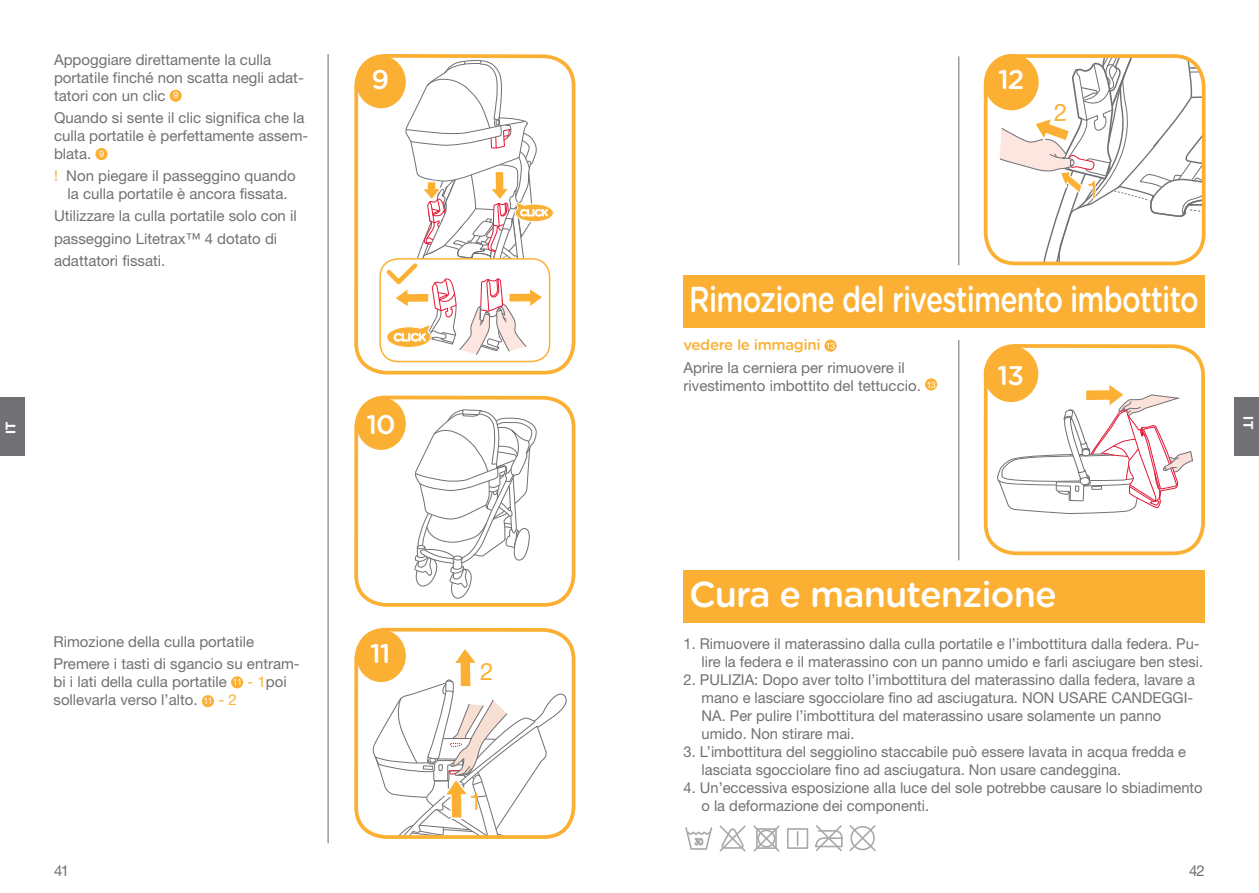
<style>
.page{position:relative;width:1259px;height:893px;background:#fff}
.page>*{position:absolute;margin:0;border:0;box-sizing:border-box;transform-origin:0 0}
.t1{font:500 36px "Gotham Rounded";letter-spacing:-.025em;color:#fff;scale:.79 1}
.t2{font:500 36px "Gotham Rounded";letter-spacing:-.025em;color:#fff}
.t3{font:500 27px "Gotham Rounded";letter-spacing:-.035em;color:#fff}
.t4{font:24px "Helvetica Neue LT Std";color:#fbb033}
.t5{font:15px/18px "Helvetica Neue LT Std";color:#717074}
.t6{font:500 15px "Gotham Rounded";letter-spacing:-.025em;color:#fbb033}
.t7{font:700 13.5px "Helvetica Neue LT Std";color:#fff}
.s1{color:#fbb033}
.s2{font-family:"Helvetica Neue LT Std";font-weight:400;font-size:9px;color:#fff}
.s3{font-size:9px;color:#fff}
</style>
<div class="page">
<div style="left:983px;top:344px;width:222px;height:211px;border:4px solid #fbb033;border-radius:30px"></div>
<div style="left:983px;top:346px;width:55px;height:56px;background:#fbb033;border-radius:50%"></div>
<div style="left:683px;top:275px;width:522px;height:53px;background:#fbb033"></div>
<div style="left:683px;top:570px;width:522px;height:52px;background:#fbb033"></div>
<div style="left:231px;top:676px;width:12px;height:12px;background:#fbb033;border-radius:50%"></div>
<div style="left:202px;top:695px;width:12px;height:12px;background:#fbb033;border-radius:50%"></div>
<hr style="left:958px;top:340px;width:1px;height:220px;background:#717074">
<hr style="left:958px;top:56px;width:1px;height:209px;background:#717074">
<div style="left:824px;top:340px;width:12px;height:12px;background:#fbb033;border-radius:50%"></div>
<div style="left:925px;top:378px;width:12px;height:12px;background:#fbb033;border-radius:50%"></div>
<svg style="left:414px;top:409px;width:123px;height:190px"></svg>
<div style="left:354px;top:396px;width:221px;height:211px;border:4px solid #fbb033;border-radius:30px"></div>
<div style="left:356px;top:397px;width:50px;height:53px;background:#fbb033;border-radius:50%"></div>
<svg style="left:354px;top:54px;width:222px;height:321px"></svg>
<div style="left:356px;top:56px;width:50px;height:52px;background:#fbb033;border-radius:50%"></div>
<div style="left:170px;top:90px;width:12px;height:12px;background:#fbb033;border-radius:50%"></div>
<div style="left:95px;top:148px;width:13px;height:12px;background:#fbb033;border-radius:50%"></div>
<svg style="left:996px;top:381px;width:197px;height:133px"></svg>
<hr style="left:327px;top:54px;width:2px;height:789px;background:#717074">
<div style="left:354px;top:628px;width:221px;height:211px;border:4px solid #fbb033;border-radius:30px"></div>
<div style="left:356px;top:629px;width:50px;height:53px;background:#fbb033;border-radius:50%"></div>
<div style="left:983px;top:54px;width:222px;height:211px;border:4px solid #fbb033;border-radius:30px"></div>
<div style="left:984px;top:54px;width:54px;height:56px;background:#fbb033;border-radius:50%"></div>
<div style="left:380px;top:259px;width:169px;height:102px;background:#fff;border-radius:18px"></div>
<div style="left:379px;top:258px;width:171px;height:104px;border:2px solid #fbb033;border-radius:18px"></div>
<svg style="left:386px;top:59px;width:168px;height:296px"></svg>
<svg style="left:370px;top:645px;width:201px;height:192px"></svg>
<svg style="left:815px;top:825px;width:61px;height:26px"></svg>
<div style="left:787px;top:828px;width:21px;height:21px;border:2px solid #a8a9ad"></div>
<svg style="left:797px;top:832px;width:1px;height:13px"></svg>
<svg style="left:685px;top:825px;width:95px;height:27px"></svg>
<div style="left:0;top:397px;width:24px;height:58px;background:#717074"></div>
<div style="left:1234px;top:397px;width:25px;height:58px;background:#717074"></div>
<svg style="left:999px;top:56px;width:204px;height:207px"></svg>
<p class="t5" style="left:54px;top:50px;width:251px">Appoggiare direttamente la culla portatile finché non scatta negli adat&shy;tatori con un clic <sup>9</sup></p>
<p class="t5" style="left:54px;top:108px;width:256px">Quando si sente il clic significa che la culla portatile è perfettamente assem&shy;blata. <sup>9</sup></p>
<p class="t5" style="left:54px;top:167px;width:243px;text-align:center"><span class="s1">!</span> Non piegare il passeggino quando la culla portatile è ancora fissata.</p>
<p class="t5" style="left:54px;top:205px;width:244px;line-height:22.2px">Utilizzare la culla portatile solo con il passeggino Litetrax™ 4 dotato di adattatori fissati.</p>
<h2 class="t3" style="left:371px;top:60px;width:19px">9</h2>
<h2 class="t3" style="left:998px;top:60px;width:28px">12</h2>
<h1 class="t1" style="left:689px;top:274px;width:647px">Rimozione del rivestimento imbottito</h1>
<p class="t6" style="left:683px;top:334px;width:153px">vedere le immagini <span class="s2">13</span></p>
<p class="t5" style="left:683px;top:358px;width:254px">Aprire la cerniera per rimuovere il rivestimento imbottito del tettuccio. <sup>13</sup></p>
<h2 class="t3" style="left:997px;top:356px;width:28px">13</h2>
<h2 class="t3" style="left:366px;top:405px;width:31px">10</h2>
<p class="t7" style="left:2px;top:434px;width:14px;rotate:-90deg">IT</p>
<p class="t7" style="left:1256px;top:416px;width:14px;rotate:90deg">IT</p>
<p class="t5" style="left:54px;top:630px;width:248px;line-height:22.2px">Rimozione della culla portatile<br>Premere i tasti di sgancio su entram-</p>
<p class="t5" style="left:54px;top:673px;width:235px">bi i lati della culla portatile <sup>11</sup> <span class="s1">- 1</span>poi sollevarla verso l’alto. <span class="s3">11</span> <span class="s1">- 2</span></p>
<h2 class="t3" style="left:370px;top:634px;width:22px">11</h2>
<h3 class="t4" style="left:480px;top:657px;width:15px">2</h3>
<h3 class="t4" style="left:469px;top:787px;width:15px">1</h3>
<h1 class="t2" style="left:689px;top:569px;width:369px">Cura e manutenzione</h1>
<p class="t5" style="left:683px;top:635px;width:521px;text-align:right">1. Rimuovere il materassino dalla culla portatile e l’imbottitura dalla federa. Pu&shy;lire la federa e il materassino con un panno umido e farli asciugare ben stesi.</p>
<p class="t5" style="left:701px;top:671px;width:495px;text-indent:-18px">2. PULIZIA: Dopo aver tolto l’imbottitura del materassino dalla federa, lavare a mano e lasciare sgocciolare fino ad asciugatura. NON USARE CANDEGGI-NA. Per pulire l’imbottitura del materassino usare solamente un panno umido. Non stirare mai.</p>
<p class="t5" style="left:701px;top:743px;width:486px;text-indent:-18px">3. L’imbottitura del seggiolino staccabile può essere lavata in acqua fredda e lasciata sgocciolare fino ad asciugatura. Non usare candeggina.</p>
<p class="t5" style="left:701px;top:779px;width:502px;text-indent:-18px">4. Un’eccessiva esposizione alla luce del sole potrebbe causare lo sbiadimento o la deformazione dei componenti.</p>
<p class="t5" style="left:54px;top:861px;width:17px">41</p>
<p class="t5" style="left:1189px;top:861px;width:17px">42</p>
</div>
